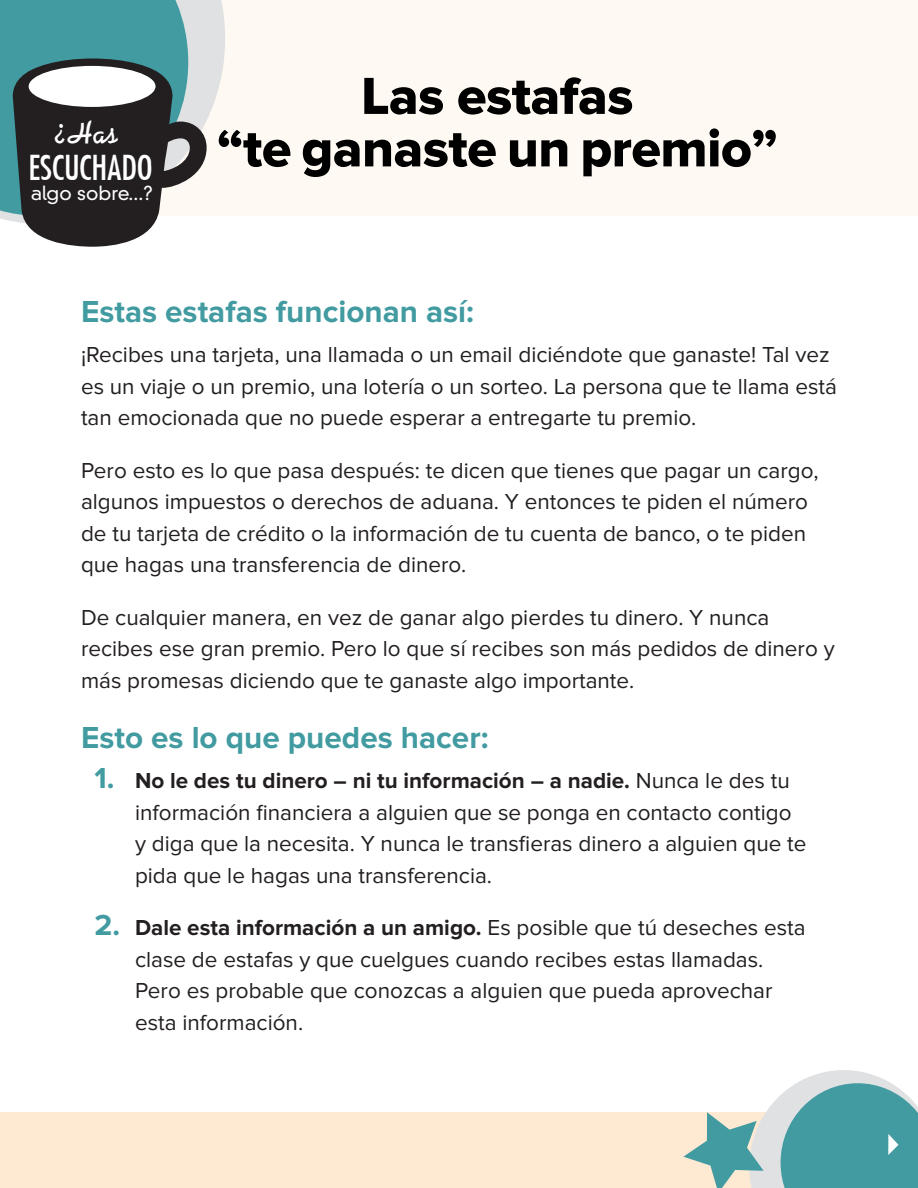
<style>
.page{position:relative;width:918px;height:1188px;background:#fff}
.page>*{position:absolute;margin:0;border:0;box-sizing:border-box;transform-origin:0 0}
.Title_1{font:54px/52.5px "Proxima Nova Extrabld";letter-spacing:-.01em;color:#000;text-align:center}
.t1{font:33.6px "Fuji Normal";color:#fff}
.t2{font:32.1px "Di Normal";color:#fff}
.t3{font:700 31.5px "Proxima Nova";color:#419ba1}
.Paragraph{font:22.5px/31.5px "Proxima Nova";color:#231f20}
.t4{font:300 18.9px "DIN Neuzeit Grotesk Std";letter-spacing:-.005em;color:#fff}
.s1{font-weight:700;font-size:30px;color:#419ba1}
.s2{font-weight:700}
</style>
<div class="page">
<div style="left:0;top:1112px;width:918px;height:76px;background:#fee9d3"></div>
<div style="left:0;top:0;width:918px;height:216px;background:#fef9f2"></div>
<svg style="left:207px;top:0;width:18px;height:119px;fill:#e0e1e3"></svg>
<svg style="left:0;top:0;width:207px;height:247px;background:#526d6f"></svg>
<div style="left:29px;top:66px;width:126px;height:41px;background:#fff;border-radius:50%"></div>
<svg style="left:683px;top:1070px;width:235px;height:118px"></svg>
<h3 class="t2" style="left:55px;top:114px;width:66px">¿Has</h3>
<h2 class="t1" style="left:29px;top:146px;width:126px">ESCUCHADO</h2>
<p class="t4" style="left:31px;top:182px;width:123px">algo sobre...?</p>
<p class="Title_1" style="left:217px;top:71px;width:562px">Las estafas<br>“te ganaste un premio”</p>
<h2 class="t3" style="left:81px;top:293px;width:395px">Estas estafas funcionan así:</h2>
<p class="Paragraph" style="left:81px;top:339px;width:758px">¡Recibes una tarjeta, una llamada o un email diciéndote que ganaste! Tal vez es un viaje o un premio, una lotería o un sorteo. La persona que te llama está tan emocionada que no puede esperar a entregarte tu premio.</p>
<p class="Paragraph" style="left:81px;top:455px;width:739px">Pero esto es lo que pasa después: te dicen que tienes que pagar un cargo, algunos impuestos o derechos de aduana. Y entonces te piden el número de tu tarjeta de crédito o la información de tu cuenta de banco, o te piden que hagas una transferencia de dinero.</p>
<p class="Paragraph" style="left:81px;top:602px;width:755px">De cualquier manera, en vez de ganar algo pierdes tu dinero. Y nunca recibes ese gran premio. Pero lo que sí recibes son más pedidos de dinero y más promesas diciendo que te ganaste algo importante.</p>
<h2 class="t3" style="left:81px;top:719px;width:409px">Esto es lo que puedes hacer:</h2>
<p class="Paragraph" style="left:135px;top:765px;width:673px;text-indent:-40px"><span class="s1">1.</span> <span class="s2">No le des tu dinero – ni tu información – a nadie.</span> Nunca le des tu información financiera a alguien que se ponga en contacto contigo y diga que la necesita. Y nunca le transfieras dinero a alguien que te pida que le hagas una transferencia.</p>
<p class="Paragraph" style="left:135px;top:912px;width:672px;text-indent:-40px"><span class="s1">2.</span> <span class="s2">Dale esta información a un amigo.</span> Es posible que tú deseches esta clase de estafas y que cuelgues cuando recibes estas llamadas.<br>Pero es probable que conozcas a alguien que pueda aprovechar esta información.</p>
</div>
